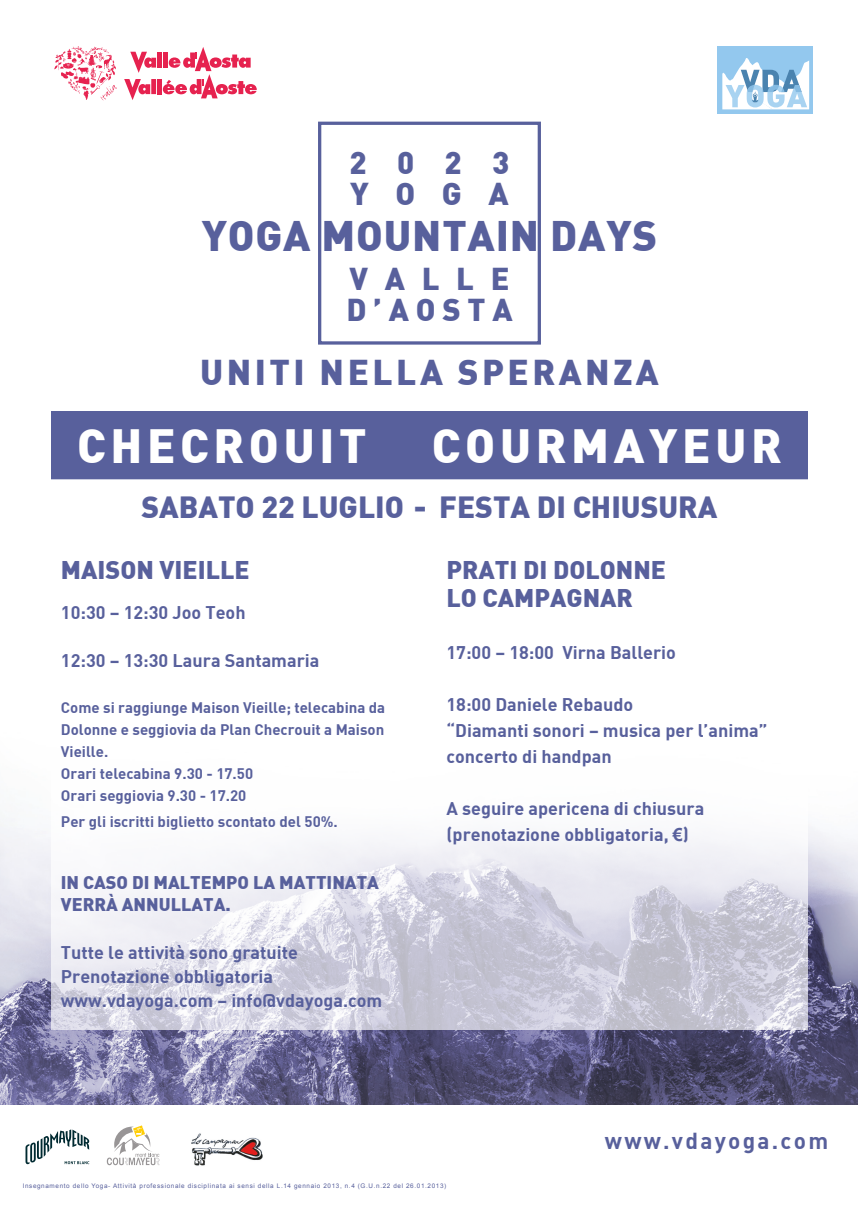
<style>
.page{position:relative;width:859px;height:1208px;background:#fff}
.page>*{position:absolute;margin:0;border:0;box-sizing:border-box;transform-origin:0 0}
.t1{font:900 47px "DI Nbek";letter-spacing:.1em;color:#fff}
.t2{font:900 41.8px "DI Nbek";letter-spacing:.02em;color:#58609c}
.t3{font:900 35.1px "DI Nbek";letter-spacing:.1em;color:#58609c}
.t4{font:900 30.9px "DI Nbek";letter-spacing:.54em;color:#58609c}
.t5{font:900 30px "DI Nbek";color:#58609c}
.t6{font:900 25.1px "DI Nbek";color:#58609c}
.t7{font:700 22.6px "DI Nbek";letter-spacing:.1em;color:#58609c}
.t8{font:700 18px/26px "DI Nbek";color:#58609c}
.t9{font:900 18px/22px "DI Nbek";color:#58609c}
.t10{font:700 15px/22px "DI Nbek";color:#58609c;text-align:justify}
.t11{font:6.3px "Arial";letter-spacing:.1em;color:#58609c}
.s1{font-family:"Arial"}
</style>
<div class="page">
<div style="left:51px;top:411px;width:757px;height:68px;background:#58609c"></div>
<img style="left:0;top:818px;width:858px;height:287px">
<svg style="left:51px;top:479px;width:757px;height:550px"></svg>
<div style="left:718px;top:46px;width:95px;height:67px;background:#93c8ee"></div>
<svg style="left:722px;top:58px;width:87px;height:51px"></svg>
<div style="left:151px;top:79px;width:5px;height:15px;background:#e6224f"></div>
<div style="left:157px;top:79px;width:5px;height:15px;background:#e6224f"></div>
<svg style="left:124px;top:79px;width:26px;height:21px"></svg>
<div style="left:157px;top:52px;width:5px;height:16px;background:#e6224f"></div>
<svg style="left:130px;top:52px;width:26px;height:21px"></svg>
<svg style="left:163px;top:47px;width:94px;height:51px"></svg>
<svg style="left:54px;top:46px;width:63px;height:54px"></svg>
<div style="left:318px;top:122px;width:223px;height:222px;border:3px solid #58609c"></div>
<svg style="left:26px;top:1129px;width:63px;height:35px"></svg>
<svg style="left:107px;top:1125px;width:52px;height:40px"></svg>
<img style="left:191px;top:1133px;width:72px;height:33px">
<p class="t4" style="left:350px;top:142px;width:161px">2023</p>
<p class="t4" style="left:350px;top:173px;width:160px">YOGA</p>
<p class="t2" style="left:202px;top:208px;width:457px">YOGA MOUNTAIN DAYS</p>
<p class="t4" style="left:349px;top:258px;width:162px">VALLE</p>
<p class="t4" style="left:346px;top:289px;width:168px">D’AOSTA</p>
<p class="t3" style="left:200px;top:349px;width:460px">UNITI NELLA SPERANZA</p>
<p class="t1" style="left:77px;top:414px;width:291px">CHECROUIT</p>
<p class="t1" style="left:432px;top:414px;width:352px">COURMAYEUR</p>
<p class="t5" style="left:142px;top:487px;width:577px">SABATO 22 LUGLIO - FESTA DI CHIUSURA</p>
<p class="t6" style="left:61px;top:553px;width:190px">MAISON VIEILLE</p>
<p class="t8" style="left:61px;top:598px;width:186px">10:30 – 12:30 Joo Teoh</p>
<p class="t8" style="left:61px;top:646px;width:260px">12:30 – 13:30 Laura Santamaria</p>
<p class="t10" style="left:61px;top:695px;width:326px">Come si raggiunge Maison Vieille; telecabina da Dolonne e seggiovia da Plan Checrouit a Maison Vieille.</p>
<p class="t10" style="left:61px;top:761px;width:194px">Orari telecabina 9.30 - 17.50</p>
<p class="t10" style="left:61px;top:783px;width:187px">Orari seggiovia 9.30 - 17.20</p>
<p class="t10" style="left:61px;top:809px;width:278px">Per gli iscritti biglietto scontato del 50%.</p>
<p class="t9" style="left:61px;top:870px;width:320px">IN CASO DI MALTEMPO LA MATTINATA<br>VERRÀ ANNULLATA.</p>
<p class="t8" style="left:61px;top:938px;width:239px">Tutte le attività sono gratuite</p>
<p class="t8" style="left:61px;top:962px;width:214px">Prenotazione obbligatoria</p>
<p class="t8" style="left:61px;top:986px;width:323px">www.vdayoga.com – info@vdayoga.com</p>
<p class="t6" style="left:446px;top:553px;width:221px">PRATI DI DOLONNE</p>
<p class="t6" style="left:446px;top:581px;width:188px">LO CAMPAGNAR</p>
<p class="t8" style="left:446px;top:639px;width:231px">17:00 – 18:00 Virna Ballerio</p>
<p class="t8" style="left:446px;top:691px;width:188px">18:00 Daniele Rebaudo</p>
<p class="t8" style="left:446px;top:717px;width:322px">“Diamanti sonori – musica per l’anima” concerto di handpan</p>
<p class="t8" style="left:446px;top:795px;width:259px">A seguire apericena di chiusura</p>
<p class="t8" style="left:446px;top:821px;width:244px">(prenotazione obbligatoria, <span class="s1">€</span>)</p>
<p class="t7" style="left:605px;top:1126px;width:225px">www.vdayoga.com</p>
<p class="t11" style="left:23px;top:1181px;width:425px">Insegnamento dello Yoga- Attività professionale disciplinata ai sensi della L.14 gennaio 2013, n.4 (G.U.n.22 del 26.01.2013)</p>
</div>
